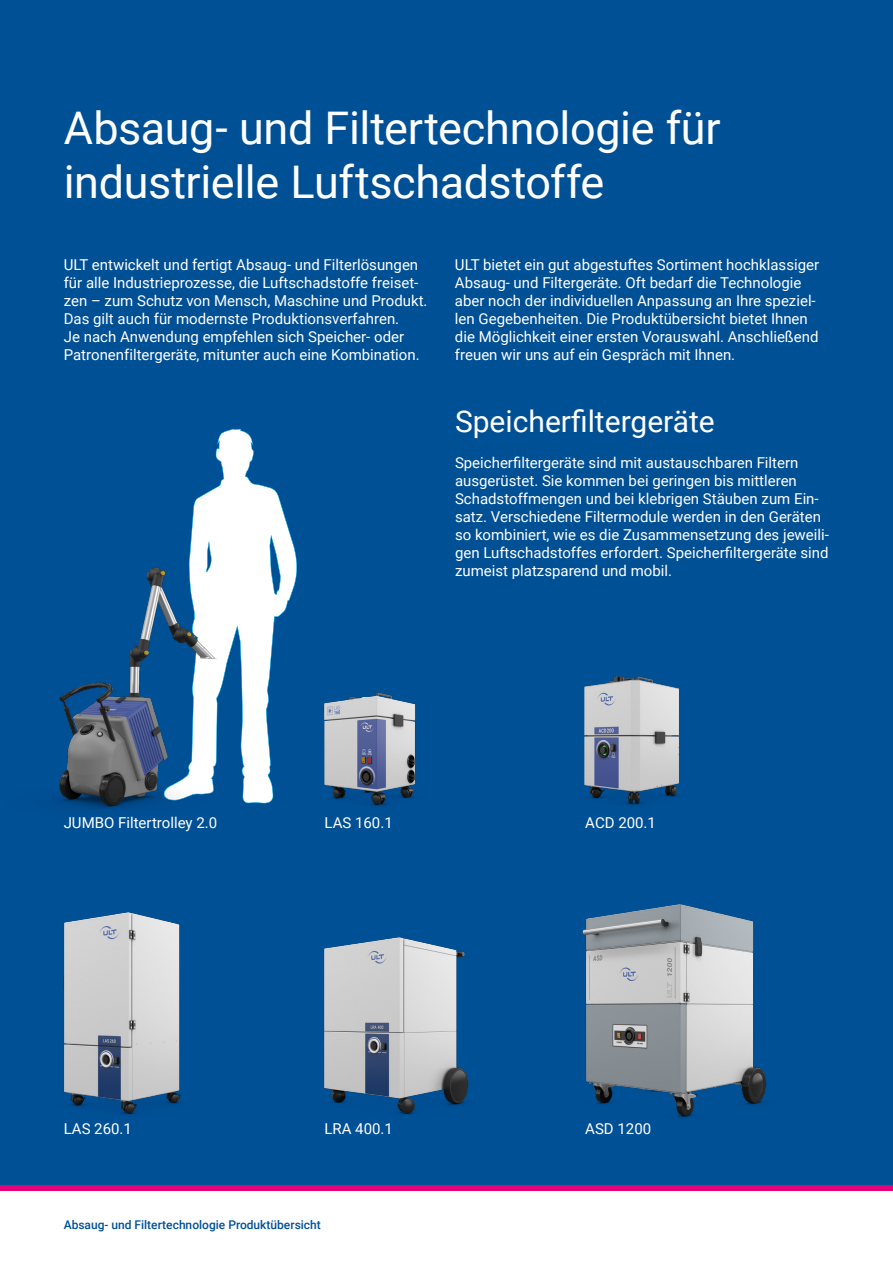
<style>
.page{position:relative;width:893px;height:1263px;background:#fff}
.page>*{position:absolute;margin:0;border:0;box-sizing:border-box;transform-origin:0 0}
.t1{font:45px/54px "Roboto";letter-spacing:-.01em;color:#fff}
.t2{font:30px "Roboto";color:#fff}
.t3{font:15px/18px "Roboto";color:#fff}
.t4{font:500 12px "Roboto";color:#005096}
</style>
<div class="page">
<div style="left:0;top:0;width:893px;height:1189px;background:#005096"></div>
<div style="left:0;top:1185px;width:893px;height:6px;background:#e5007c"></div>
<img style="left:324px;top:692px;width:92px;height:114px">
<img style="left:584px;top:676px;width:95px;height:129px">
<svg style="left:193px;top:428px;width:104px;height:375px"></svg>
<img style="left:58px;top:513px;width:199px;height:295px">
<img style="left:582px;top:904px;width:185px;height:214px">
<img style="left:63px;top:912px;width:118px;height:203px">
<img style="left:324px;top:937px;width:145px;height:178px">
<h1 class="t1" style="left:64px;top:99px;width:658px">Absaug- und Filtertechnologie für industrielle Luftschadstoffe</h1>
<p class="t3" style="left:64px;top:255px;width:365px">ULT entwickelt und fertigt Absaug- und Filterlösungen für alle Industrieprozesse, die Luftschadstoffe freiset&shy;zen – zum Schutz von Mensch, Maschine und Produkt.<br>Das gilt auch für modernste Produktionsverfahren.<br>Je nach Anwendung empfehlen sich Speicher- oder Patronenfiltergeräte, mitunter auch eine Kombination.</p>
<p class="t3" style="left:455px;top:255px;width:366px">ULT bietet ein gut abgestuftes Sortiment hochklassiger Absaug- und Filtergeräte. Oft bedarf die Technologie aber noch der individuellen Anpassung an Ihre speziel&shy;len Gegebenheiten. Die Produktübersicht bietet Ihnen die Möglichkeit einer ersten Vorauswahl. Anschließend freuen wir uns auf ein Gespräch mit Ihnen.</p>
<p class="t3" style="left:64px;top:813px;width:155px">JUMBO Filtertrolley 2.0</p>
<h2 class="t2" style="left:455px;top:400px;width:261px">Speicherfiltergeräte</h2>
<p class="t3" style="left:455px;top:453px;width:375px">Speicherfiltergeräte sind mit austauschbaren Filtern ausgerüstet. Sie kommen bei geringen bis mittleren Schadstoffmengen und bei klebrigen Stäuben zum Ein&shy;satz. Verschiedene Filtermodule werden in den Geräten so kombiniert, wie es die Zusammensetzung des jeweili&shy;gen Luftschadstoffes erfordert. Speicherfiltergeräte sind zumeist platzsparend und mobil.</p>
<p class="t3" style="left:324px;top:813px;width:70px">LAS 160.1</p>
<p class="t3" style="left:585px;top:813px;width:72px">ACD 200.1</p>
<p class="t3" style="left:64px;top:1119px;width:70px">LAS 260.1</p>
<p class="t3" style="left:324px;top:1119px;width:70px">LRA 400.1</p>
<p class="t4" style="left:64px;top:1216px;width:259px">Absaug- und Filtertechnologie Produktübersicht</p>
<p class="t3" style="left:585px;top:1119px;width:67px">ASD 1200</p>
</div>
